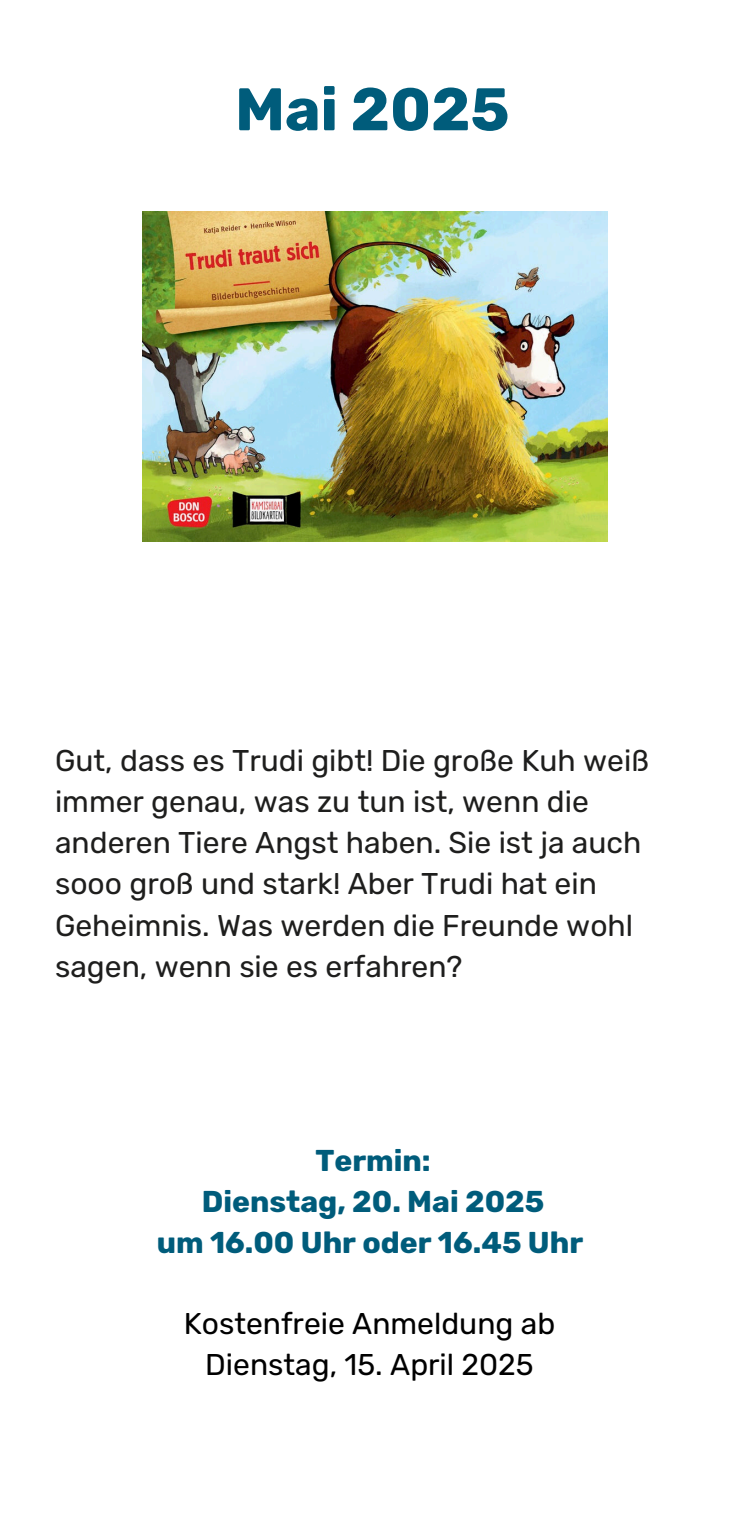
<style>
.page{position:relative;width:745px;height:1530px;background:#fff}
.page>*{position:absolute;margin:0;border:0;box-sizing:border-box;transform-origin:0 0}
.t1{font:700 60px "Rubik";color:#005c7b}
.t2{font:30px/41.2px "Rubik";color:#1e1e1d}
.t3{font:700 30px/41.2px "Rubik";color:#005c7b;text-align:center}
.t4{font:30px "Rubik";color:#000}
</style>
<div class="page">
<img style="left:142px;top:211px;width:465px;height:330px">
<h1 class="t1" style="left:235px;top:74px;width:276px">Mai 2025</h1>
<p class="t2" style="left:55px;top:740px;width:595px">Gut, dass es Trudi gibt! Die große Kuh weiß immer genau, was zu tun ist, wenn die anderen Tiere Angst haben. Sie ist ja auch sooo groß und stark! Aber Trudi hat ein Geheimnis. Was werden die Freunde wohl sagen, wenn sie es erfahren?</p>
<p class="t3" style="left:157px;top:1140px;width:428px">Termin:<br>Dienstag, 20. Mai 2025<br>um 16.00 Uhr oder 16.45 Uhr</p>
<h2 class="t4" style="left:184px;top:1306px;width:373px">Kostenfreie Anmeldung ab</h2>
<p class="t4" style="left:205px;top:1347px;width:330px">Dienstag, 15. April 2025</p>
</div>
